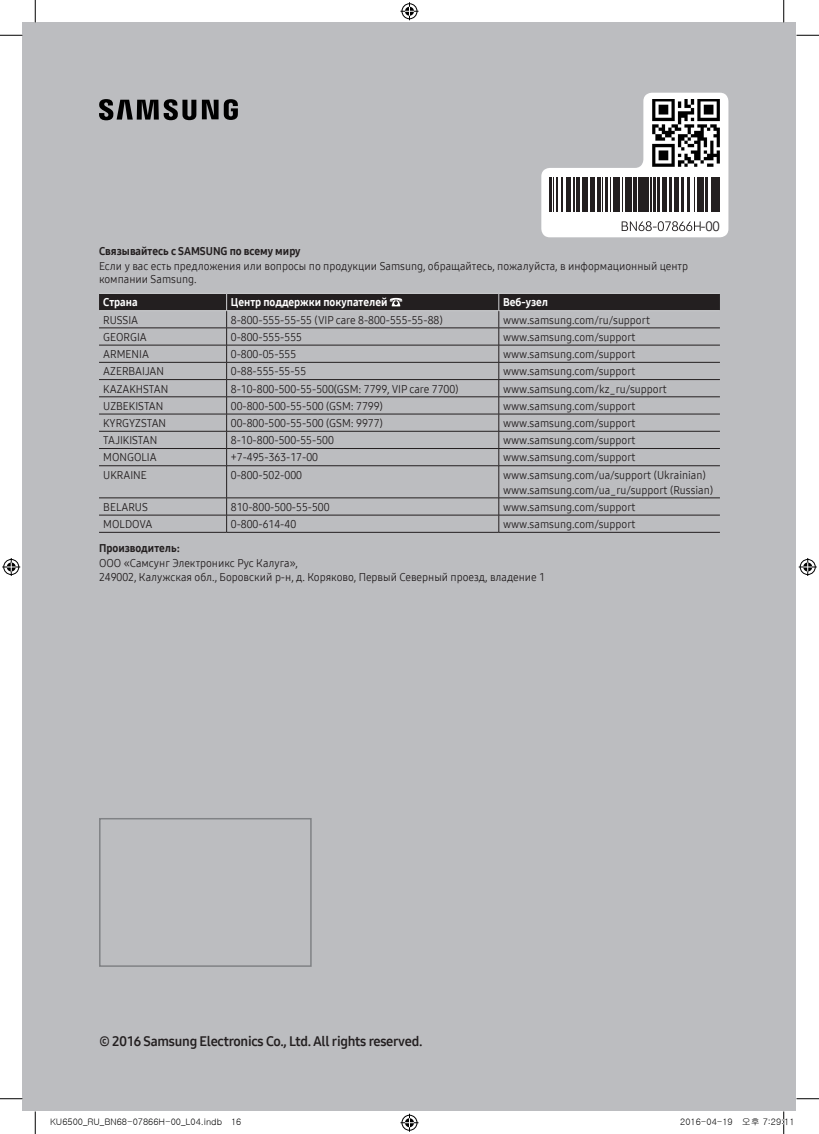
<style>
.page{position:relative;width:819px;height:1134px;background:#fff}
.page>*{position:absolute;margin:0;border:0;box-sizing:border-box;transform-origin:0 0}
.t1{font:13.5px "Samsung One UI 700";letter-spacing:-.02em;color:#231f20}
.t2{font:13.5px "Samsung One UI 400";color:#231f20}
.t3{font:11.25px/14.9px "Samsung One UI 400";color:#231f20;scale:.95 1}
.t4{font:11.25px "Samsung One UI 800";color:#231f20;scale:.95 1}
.t5{font:11.25px "Samsung One UI 800";color:#fff;scale:.95 1}
.t6{font:9px "Gulim";color:#000}
</style>
<div class="page">
<div style="left:22px;top:22px;width:774px;height:1089px;background:#bcbdc0"></div>
<svg style="left:99px;top:99px;width:139px;height:21px"></svg>
<svg style="left:541px;top:93px;width:187px;height:144px"></svg>
<hr style="left:99px;top:465px;width:128px;height:1px;background:#231f20">
<hr style="left:227px;top:465px;width:272px;height:1px;background:#231f20">
<hr style="left:226px;top:466px;width:1px;height:31px;background:#231f20">
<hr style="left:499px;top:465px;width:221px;height:1px;background:#231f20">
<hr style="left:498px;top:466px;width:1px;height:31px;background:#231f20">
<hr style="left:99px;top:497px;width:128px;height:1px;background:#231f20">
<hr style="left:227px;top:497px;width:272px;height:1px;background:#231f20">
<hr style="left:499px;top:497px;width:221px;height:1px;background:#231f20">
<hr style="left:99px;top:515px;width:128px;height:1px;background:#231f20">
<hr style="left:227px;top:515px;width:272px;height:1px;background:#231f20">
<svg style="left:226px;top:498px;width:1px;height:34px"></svg>
<hr style="left:499px;top:515px;width:221px;height:1px;background:#231f20">
<svg style="left:498px;top:498px;width:1px;height:34px"></svg>
<hr style="left:99px;top:532px;width:128px;height:1px;background:#231f20">
<hr style="left:227px;top:532px;width:272px;height:1px;background:#231f20">
<hr style="left:499px;top:532px;width:221px;height:1px;background:#231f20">
<svg style="left:99px;top:293px;width:621px;height:172px"></svg>
<div style="left:99px;top:818px;width:213px;height:148px;border:2px solid #808285"></div>
<svg style="left:0;top:35px;width:22px;height:1px"></svg>
<svg style="left:796px;top:35px;width:23px;height:1px"></svg>
<svg style="left:0;top:1098px;width:22px;height:1px"></svg>
<svg style="left:796px;top:1098px;width:23px;height:1px"></svg>
<svg style="left:35px;top:0;width:1px;height:22px"></svg>
<svg style="left:35px;top:1111px;width:1px;height:23px"></svg>
<svg style="left:783px;top:0;width:1px;height:22px"></svg>
<svg style="left:400px;top:2px;width:18px;height:18px"></svg>
<svg style="left:400px;top:1113px;width:18px;height:18px"></svg>
<svg style="left:2px;top:558px;width:18px;height:18px"></svg>
<svg style="left:799px;top:558px;width:18px;height:18px"></svg>
<svg style="left:783px;top:1111px;width:2px;height:23px"></svg>
<p class="t2" style="left:700px;top:217px;width:21px">-00</p>
<p class="t4" style="left:99px;top:243px;width:214px">Связывайтесь с SAMSUNG по всему миру</p>
<p class="t3" style="left:99px;top:259px;width:621px;line-height:12.8px">Если у вас есть предложения или вопросы по продукции Samsung, обращайтесь, пожалуйста, в информационный центр компании Samsung.</p>
<p class="t5" style="left:103px;top:295px;width:38px">Страна</p>
<p class="t5" style="left:231px;top:295px;width:166px">Центр поддержки покупателей</p>
<p class="t5" style="left:503px;top:295px;width:49px">Веб-узел</p>
<p class="t3" style="left:103px;top:312px;width:38px">RUSSIA</p>
<p class="t3" style="left:231px;top:312px;width:225px">8-800-555-55-55 (VIP care 8-800-555-55-88)</p>
<p class="t3" style="left:503px;top:312px;width:156px">www.samsung.com/ru/support</p>
<p class="t3" style="left:103px;top:329px;width:47px">GEORGIA</p>
<p class="t3" style="left:231px;top:329px;width:76px">0-800-555-555</p>
<p class="t3" style="left:503px;top:329px;width:141px">www.samsung.com/support</p>
<p class="t3" style="left:103px;top:346px;width:50px">ARMENIA</p>
<p class="t3" style="left:231px;top:346px;width:70px">0-800-05-555</p>
<p class="t3" style="left:503px;top:346px;width:141px">www.samsung.com/support</p>
<p class="t3" style="left:103px;top:364px;width:66px">AZERBAIJAN</p>
<p class="t3" style="left:231px;top:364px;width:81px">0-88-555-55-55</p>
<p class="t3" style="left:503px;top:364px;width:141px">www.samsung.com/support</p>
<p class="t3" style="left:103px;top:381px;width:70px">KAZAKHSTAN</p>
<p class="t3" style="left:231px;top:381px;width:241px">8-10-800-500-55-500(GSM: 7799, VIP care 7700)</p>
<p class="t3" style="left:503px;top:381px;width:174px">www.samsung.com/kz_ru/support</p>
<p class="t3" style="left:103px;top:398px;width:65px">UZBEKISTAN</p>
<p class="t3" style="left:231px;top:398px;width:162px">00-800-500-55-500 (GSM: 7799)</p>
<p class="t3" style="left:503px;top:398px;width:141px">www.samsung.com/support</p>
<p class="t3" style="left:103px;top:415px;width:68px">KYRGYZSTAN</p>
<p class="t3" style="left:231px;top:415px;width:162px">00-800-500-55-500 (GSM: 9977)</p>
<p class="t3" style="left:503px;top:415px;width:141px">www.samsung.com/support</p>
<p class="t3" style="left:103px;top:433px;width:58px">TAJIKISTAN</p>
<p class="t3" style="left:231px;top:433px;width:110px">8-10-800-500-55-500</p>
<p class="t3" style="left:503px;top:433px;width:141px">www.samsung.com/support</p>
<p class="t3" style="left:103px;top:450px;width:58px">MONGOLIA</p>
<p class="t3" style="left:231px;top:450px;width:93px">+7-495-363-17-00</p>
<p class="t3" style="left:503px;top:450px;width:141px">www.samsung.com/support</p>
<p class="t3" style="left:103px;top:467px;width:47px">UKRAINE</p>
<p class="t3" style="left:231px;top:467px;width:76px">0-800-502-000</p>
<p class="t3" style="left:503px;top:467px;width:223px">www.samsung.com/ua/support (Ukrainian) www.samsung.com/ua_ru/support (Russian)</p>
<p class="t3" style="left:103px;top:499px;width:48px">BELARUS</p>
<p class="t3" style="left:231px;top:499px;width:105px">810-800-500-55-500</p>
<p class="t3" style="left:503px;top:499px;width:141px">www.samsung.com/support</p>
<p class="t3" style="left:103px;top:516px;width:53px">MOLDOVA</p>
<p class="t3" style="left:231px;top:516px;width:70px">0-800-614-40</p>
<p class="t3" style="left:503px;top:516px;width:141px">www.samsung.com/support</p>
<p class="t4" style="left:99px;top:540px;width:87px">Производитель:</p>
<p class="t3" style="left:99px;top:555px;width:471px">ООО «Самсунг Электроникс Рус Калуга»,<br>249002, Калужская обл., Боровский р-н, д. Коряково, Первый Северный проезд, владение 1</p>
<p class="t1" style="left:99px;top:1032px;width:325px">© 2016 Samsung Electronics Co., Ltd. All rights reserved.</p>
<p class="t6" style="left:50px;top:1117px;width:193px">KU6500_RU_BN68-07866H-00_L04.indb 16</p>
<p class="t6" style="left:680px;top:1117px;width:116px">2016-04-19 오후 7:29:11</p>
</div>
